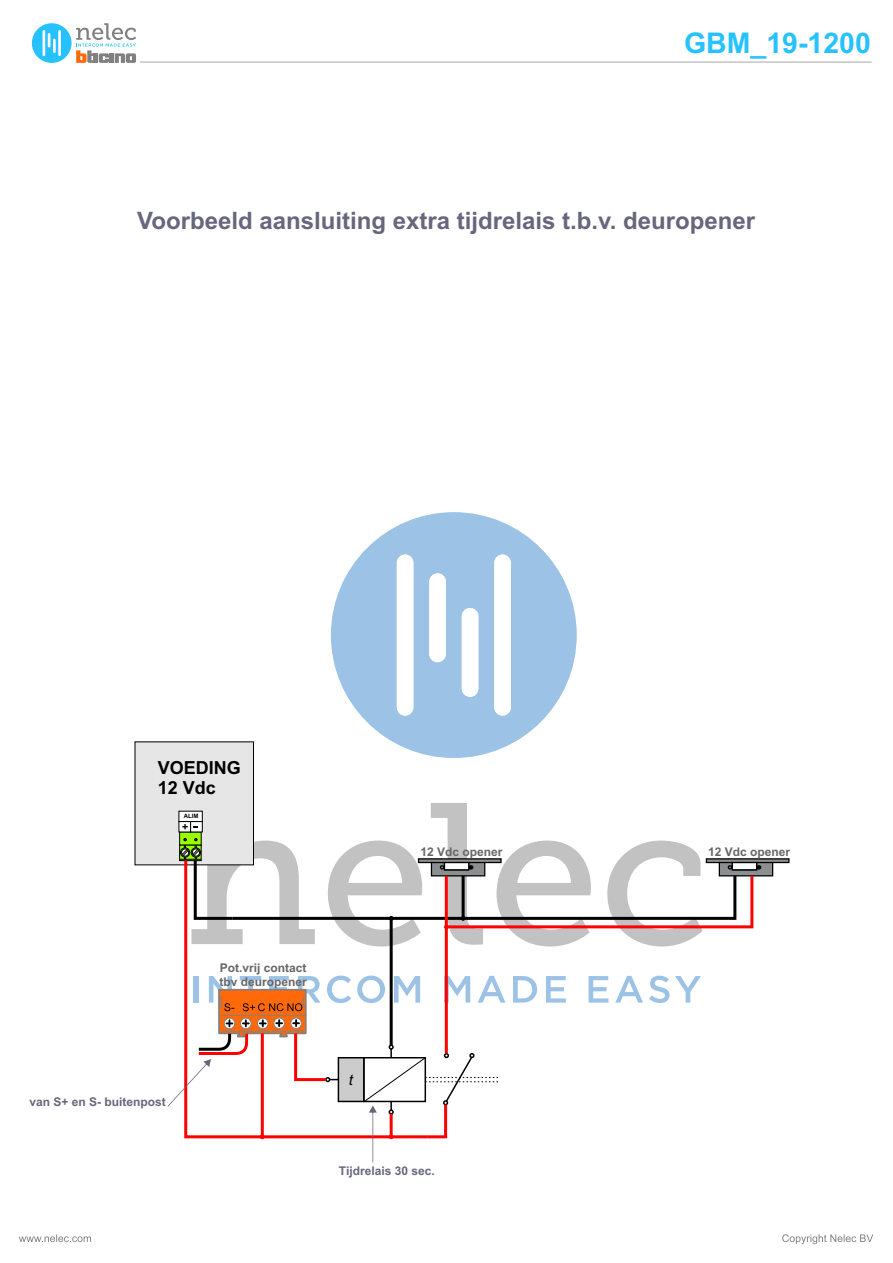
<style>
.page{position:relative;width:893px;height:1263px;background:#fff}
.page>*{position:absolute;margin:0;border:0;box-sizing:border-box;transform-origin:0 0}
.t1{font:700 28.5px "Arial";color:#26c2ff}
.t2{font:700 24px "Arial";color:#66667d}
.t3{font:700 18px/20.1px "Arial";color:#000}
.t4{font:italic 15px "Arial";color:#000}
.t5{font:700 12px/13.4px "Arial";color:#666}
.t6{font:700 12px "Arial";color:#66667d}
.t7{font:700 6px "Arial";color:#000}
</style>
<div class="page">
<svg style="left:19px;top:1234px;width:72px;height:8px"></svg>
<svg style="left:782px;top:1234px;width:91px;height:10px"></svg>
<hr style="left:140px;top:61px;width:732px;height:2px;background:#ccc">
<svg style="left:513px;top:976px;width:24px;height:27px"></svg>
<svg style="left:546px;top:976px;width:20px;height:27px"></svg>
<svg style="left:589px;top:976px;width:19px;height:27px"></svg>
<svg style="left:615px;top:976px;width:28px;height:27px"></svg>
<svg style="left:649px;top:976px;width:52px;height:27px"></svg>
<svg style="left:331px;top:512px;width:246px;height:229px;fill:#9cc2e6"></svg>
<div style="left:397px;top:554px;width:16px;height:162px;background:#fff;border-radius:8px"></div>
<div style="left:429px;top:573px;width:17px;height:89px;background:#fff;border-radius:8px"></div>
<div style="left:494px;top:554px;width:17px;height:162px;background:#fff;border-radius:8px"></div>
<div style="left:462px;top:608px;width:16px;height:89px;background:#fff;border-radius:8px"></div>
<div style="left:32px;top:23px;width:40px;height:40px;background:#26c2ff;border-radius:50%"></div>
<hr style="left:43px;top:30px;width:2px;height:26px;background:#fff">
<svg style="left:48px;top:33px;width:2px;height:14px"></svg>
<hr style="left:58px;top:30px;width:3px;height:26px;background:#fff">
<hr style="left:53px;top:39px;width:3px;height:14px;background:#fff">
<svg style="left:76px;top:23px;width:60px;height:40px"></svg>
<hr style="left:445px;top:876px;width:3px;height:177px;background:#f00">
<hr style="left:390px;top:918px;width:3px;height:127px;background:#000">
<svg style="left:168px;top:975px;width:337px;height:187px"></svg>
<svg style="left:135px;top:741px;width:655px;height:205px"></svg>
<p class="t1" style="left:684px;top:33px;width:188px">GBM_19-1200</p>
<p class="t2" style="left:137px;top:212px;width:619px">Voorbeeld aansluiting extra tijdrelais t.b.v. deuropener</p>
<p class="t3" style="left:158px;top:759px;width:85px">VOEDING<br>12 Vdc</p>
<p class="t7" style="left:184px;top:813px;width:16px">ALIM</p>
<p class="t5" style="left:420px;top:846px;width:84px">12 Vdc opener</p>
<p class="t5" style="left:708px;top:846px;width:84px">12 Vdc opener</p>
<p class="t6" style="left:30px;top:1098px;width:138px">van S+ en S- buitenpost</p>
<p class="t5" style="left:219px;top:962px;width:89px">Pot.vrij contact tbv deuropener</p>
<p class="t4" style="left:349px;top:1074px;width:6px">t</p>
<p class="t6" style="left:339px;top:1166px;width:97px">Tijdrelais 30 sec.</p>
</div>
